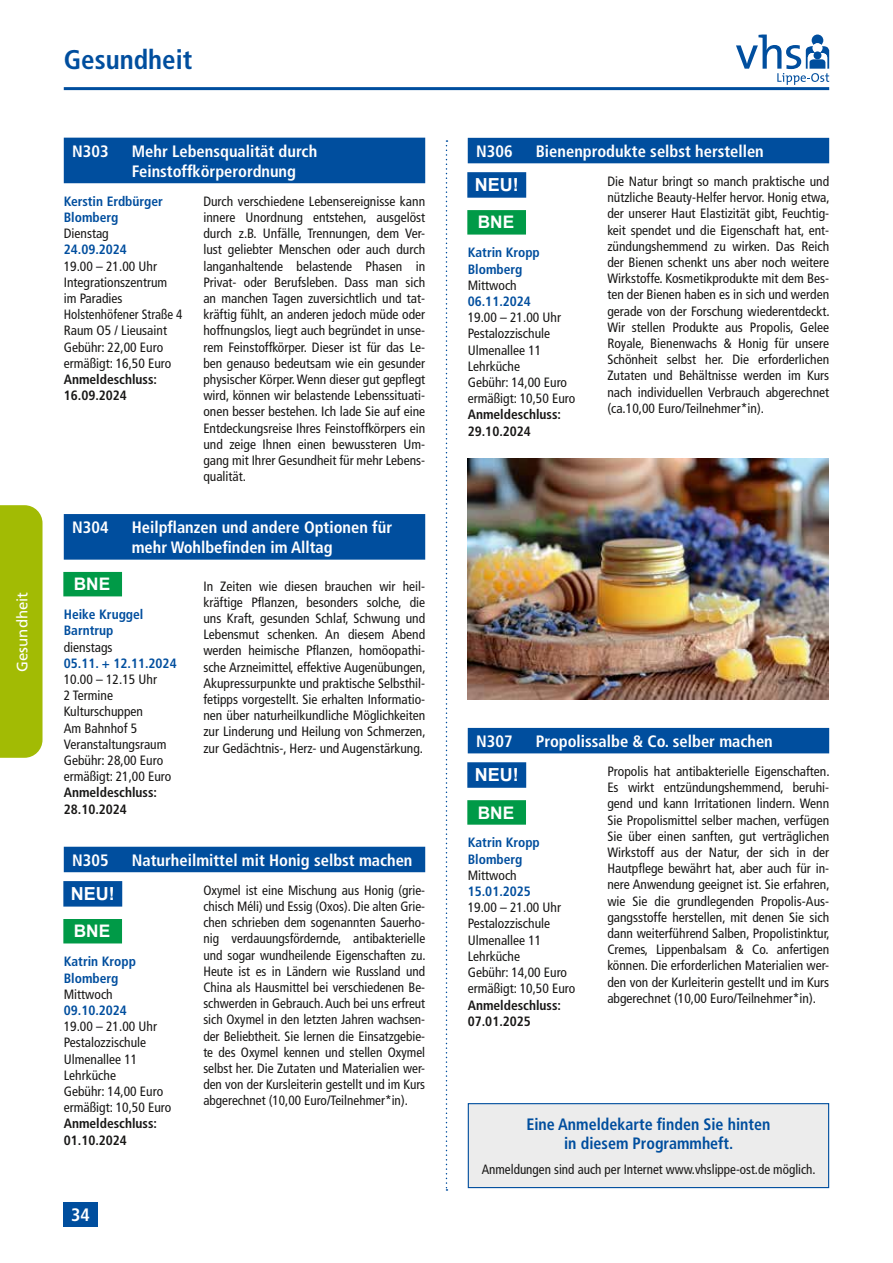
<style>
.page{position:relative;width:893px;height:1263px;background:#fff}
.page>*{position:absolute;margin:0;border:0;box-sizing:border-box;transform-origin:0 0}
.t1{font:700 condensed 27px "Frutiger LT Pro";color:#004e9e}
.t2{font:700 18px "Arial";color:#fff}
.t3{font:700 condensed 18px "Frutiger LT Pro";color:#fff}
.t4{font:700 17.25px "Arial";color:#fff}
.t5{font:700 condensed 16.5px/19.8px "Frutiger LT Pro";color:#fff}
.t6{font:700 condensed 16.5px/19.8px "Frutiger LT Pro";color:#004e9e;text-align:center}
.t7{font:15px "Frutiger LT Pro";color:#fff}
.t8{font:condensed 13.5px/16.2px "Frutiger LT Pro";color:#181716}
.t9{font:700 condensed 13.5px/16.2px "Frutiger LT Pro";color:#004e9e}
.t10{font:700 condensed 13.5px/16.2px "Frutiger LT Pro";color:#181716}
</style>
<div class="page">
<div style="left:468px;top:138px;width:361px;height:25px;background:#004e9e"></div>
<div style="left:467px;top:172px;width:59px;height:26px;background:#004e9e"></div>
<div style="left:467px;top:210px;width:59px;height:25px;background:#009a47"></div>
<div style="left:468px;top:728px;width:361px;height:25px;background:#004e9e"></div>
<div style="left:467px;top:762px;width:59px;height:26px;background:#004e9e"></div>
<div style="left:467px;top:800px;width:59px;height:25px;background:#009a47"></div>
<div style="left:64px;top:138px;width:361px;height:45px;background:#004e9e"></div>
<div style="left:64px;top:514px;width:361px;height:46px;background:#004e9e"></div>
<div style="left:63px;top:572px;width:59px;height:24px;background:#009a47"></div>
<div style="left:64px;top:847px;width:361px;height:25px;background:#004e9e"></div>
<div style="left:63px;top:881px;width:59px;height:25px;background:#004e9e"></div>
<div style="left:63px;top:919px;width:59px;height:24px;background:#009a47"></div>
<img style="left:468px;top:458px;width:361px;height:241px">
<div style="left:468px;top:1104px;width:361px;height:83px;background:#ececec"></div>
<div style="left:468px;top:1103px;width:361px;height:85px;border:1px solid #004e9e"></div>
<hr style="left:64px;top:87px;width:765px;height:3px;background:#004e9e">
<svg style="left:736px;top:35px;width:93px;height:50px"></svg>
<div style="left:64px;top:1202px;width:34px;height:25px;background:#004e9e"></div>
<div style="left:0;top:505px;width:43px;height:253px;background:#a2bb04"></div>
<svg style="left:446px;top:140px;width:1px;height:1051px"></svg>
<p class="t7" style="left:13px;top:672px;width:82px;rotate:-90deg">Gesundheit</p>
<h1 class="t1" style="left:64px;top:44px;width:130px">Gesundheit</h1>
<p class="t5" style="left:72px;top:141px;width:38px">N303</p>
<p class="t5" style="left:132px;top:141px;width:187px">Mehr Lebensqualität durch<br>Feinstoffkörperordnung</p>
<p class="t9" style="left:64px;top:193px;width:101px">Kerstin Erdbürger<br>Blomberg</p>
<p class="t8" style="left:64px;top:225px;width:46px">Dienstag</p>
<p class="t9" style="left:64px;top:242px;width:65px">24.09.2024</p>
<p class="t8" style="left:64px;top:258px;width:120px">19.00 – 21.00 Uhr<br>Integrationszentrum im Paradies<br>Holstenhöfener Straße 4<br>Raum O5 / Lieusaint<br>Gebühr: 22,00 Euro ermäßigt: 16,50 Euro</p>
<p class="t10" style="left:64px;top:371px;width:95px">Anmeldeschluss:<br>16.09.2024</p>
<p class="t8" style="left:203px;top:193px;width:223px;text-align:justify">Durch verschiedene Lebensereignisse kann innere Unordnung entstehen, ausgelöst durch z.B. Unfälle, Trennungen, dem Ver&shy;lust geliebter Menschen oder auch durch langanhaltende belastende Phasen in Privat- oder Berufsleben. Dass man sich an manchen Tagen zuversichtlich und tat&shy;kräftig fühlt, an anderen jedoch müde oder hoffnungslos, liegt auch begründet in unse&shy;rem Feinstoffkörper. Dieser ist für das Le&shy;ben genauso bedeutsam wie ein gesunder physischer Körper. Wenn dieser gut gepflegt wird, können wir belastende Lebenssituati&shy;onen besser bestehen. Ich lade Sie auf eine Entdeckungsreise Ihres Feinstoffkörpers ein und zeige Ihnen einen bewussteren Um&shy;gang mit Ihrer Gesundheit für mehr Lebens&shy;qualität.</p>
<p class="t5" style="left:72px;top:518px;width:38px">N304</p>
<p class="t5" style="left:132px;top:518px;width:262px">Heilpflanzen und andere Optionen für mehr Wohlbefinden im Alltag</p>
<p class="t4" style="left:74px;top:573px;width:38px">BNE</p>
<p class="t9" style="left:64px;top:606px;width:81px">Heike Kruggel<br>Barntrup</p>
<p class="t8" style="left:64px;top:639px;width:50px">dienstags</p>
<p class="t9" style="left:64px;top:655px;width:114px">05.11. + 12.11.2024</p>
<p class="t8" style="left:64px;top:671px;width:109px">10.00 – 12.15 Uhr<br>2 Termine<br>Kulturschuppen<br>Am Bahnhof 5<br>Veranstaltungsraum<br>Gebühr: 28,00 Euro ermäßigt: 21,00 Euro</p>
<p class="t10" style="left:64px;top:785px;width:95px">Anmeldeschluss:<br>28.10.2024</p>
<p class="t8" style="left:203px;top:578px;width:224px;text-align:justify">In Zeiten wie diesen brauchen wir heil&shy;kräftige Pflanzen, besonders solche, die uns Kraft, gesunden Schlaf, Schwung und Lebensmut schenken. An diesem Abend werden heimische Pflanzen, homöopathi&shy;sche Arzneimittel, effektive Augenübungen, Akupressurpunkte und praktische Selbsthil&shy;fetipps vorgestellt. Sie erhalten Informatio&shy;nen über naturheilkundliche Möglichkeiten zur Linderung und Heilung von Schmerzen, zur Gedächtnis-, Herz- und Augenstärkung.</p>
<p class="t5" style="left:72px;top:850px;width:38px">N305</p>
<p class="t5" style="left:132px;top:850px;width:282px">Naturheilmittel mit Honig selbst machen</p>
<h2 class="t2" style="left:71px;top:882px;width:45px">NEU!</h2>
<p class="t4" style="left:74px;top:920px;width:38px">BNE</p>
<p class="t9" style="left:64px;top:953px;width:74px">Katrin Kropp<br>Blomberg</p>
<p class="t8" style="left:64px;top:986px;width:51px">Mittwoch</p>
<p class="t9" style="left:64px;top:1002px;width:65px">09.10.2024</p>
<p class="t8" style="left:64px;top:1018px;width:109px">19.00 – 21.00 Uhr<br>Pestalozzischule<br>Ulmenallee 11<br>Lehrküche<br>Gebühr: 14,00 Euro ermäßigt: 10,50 Euro</p>
<p class="t10" style="left:64px;top:1115px;width:95px">Anmeldeschluss:<br>01.10.2024</p>
<p class="t8" style="left:203px;top:882px;width:224px;text-align:justify">Oxymel ist eine Mischung aus Honig (grie&shy;chisch Méli) und Essig (Oxos). Die alten Grie&shy;chen schrieben dem sogenannten Sauerho&shy;nig verdauungsfördernde, antibakterielle und sogar wundheilende Eigenschaften zu.<br>Heute ist es in Ländern wie Russland und China als Hausmittel bei verschiedenen Be&shy;schwerden in Gebrauch. Auch bei uns erfreut sich Oxymel in den letzten Jahren wachsen&shy;der Beliebtheit. Sie lernen die Einsatzgebie&shy;te des Oxymel kennen und stellen Oxymel selbst her. Die Zutaten und Materialien wer&shy;den von der Kursleiterin gestellt und im Kurs abgerechnet (10,00 Euro/Teilnehmer*in).</p>
<h2 class="t3" style="left:71px;top:1204px;width:20px">34</h2>
<p class="t5" style="left:476px;top:141px;width:38px">N306</p>
<p class="t5" style="left:536px;top:141px;width:230px">Bienenprodukte selbst herstellen</p>
<h2 class="t2" style="left:475px;top:173px;width:45px">NEU!</h2>
<p class="t4" style="left:478px;top:211px;width:38px">BNE</p>
<p class="t9" style="left:468px;top:245px;width:74px">Katrin Kropp<br>Blomberg</p>
<p class="t8" style="left:468px;top:277px;width:51px">Mittwoch</p>
<p class="t9" style="left:468px;top:293px;width:65px">06.11.2024</p>
<p class="t8" style="left:468px;top:309px;width:109px">19.00 – 21.00 Uhr<br>Pestalozzischule<br>Ulmenallee 11<br>Lehrküche<br>Gebühr: 14,00 Euro ermäßigt: 10,50 Euro</p>
<p class="t10" style="left:468px;top:407px;width:95px">Anmeldeschluss:<br>29.10.2024</p>
<p class="t8" style="left:607px;top:173px;width:224px;text-align:justify">Die Natur bringt so manch praktische und nützliche Beauty-Helfer hervor. Honig etwa, der unserer Haut Elastizität gibt, Feuchtig&shy;keit spendet und die Eigenschaft hat, ent&shy;zündungshemmend zu wirken. Das Reich der Bienen schenkt uns aber noch weitere Wirkstoffe. Kosmetikprodukte mit dem Bes&shy;ten der Bienen haben es in sich und werden gerade von der Forschung wiederentdeckt.<br>Wir stellen Produkte aus Propolis, Gelee Royale, Bienenwachs &amp; Honig für unsere Schönheit selbst her. Die erforderlichen Zutaten und Behältnisse werden im Kurs nach individuellen Verbrauch abgerechnet (ca.10,00 Euro/Teilnehmer*in).</p>
<p class="t5" style="left:476px;top:731px;width:38px">N307</p>
<p class="t5" style="left:536px;top:731px;width:239px">Propolissalbe &amp; Co. selber machen</p>
<h2 class="t2" style="left:475px;top:763px;width:45px">NEU!</h2>
<p class="t4" style="left:478px;top:801px;width:38px">BNE</p>
<p class="t9" style="left:468px;top:835px;width:74px">Katrin Kropp<br>Blomberg</p>
<p class="t8" style="left:468px;top:867px;width:51px">Mittwoch</p>
<p class="t9" style="left:468px;top:883px;width:65px">15.01.2025</p>
<p class="t8" style="left:468px;top:899px;width:109px">19.00 – 21.00 Uhr<br>Pestalozzischule<br>Ulmenallee 11<br>Lehrküche<br>Gebühr: 14,00 Euro ermäßigt: 10,50 Euro</p>
<p class="t10" style="left:468px;top:997px;width:95px">Anmeldeschluss:<br>07.01.2025</p>
<p class="t8" style="left:607px;top:763px;width:224px;text-align:justify">Propolis hat antibakterielle Eigenschaften.<br>Es wirkt entzündungshemmend, beruhi&shy;gend und kann Irritationen lindern. Wenn Sie Propolismittel selber machen, verfügen Sie über einen sanften, gut verträglichen Wirkstoff aus der Natur, der sich in der Hautpflege bewährt hat, aber auch für in&shy;nere Anwendung geeignet ist. Sie erfahren, wie Sie die grundlegenden Propolis-Aus&shy;gangsstoffe herstellen, mit denen Sie sich dann weiterführend Salben, Propolistinktur, Cremes, Lippenbalsam &amp; Co. anfertigen können. Die erforderlichen Materialien wer&shy;den von der Kurleiterin gestellt und im Kurs abgerechnet (10,00 Euro/Teilnehmer*in).</p>
<p class="t6" style="left:526px;top:1114px;width:246px">Eine Anmeldekarte finden Sie hinten in diesem Programmheft.</p>
<p class="t8" style="left:482px;top:1161px;width:336px">Anmeldungen sind auch per Internet www.vhslippe-ost.de möglich.</p>
</div>
